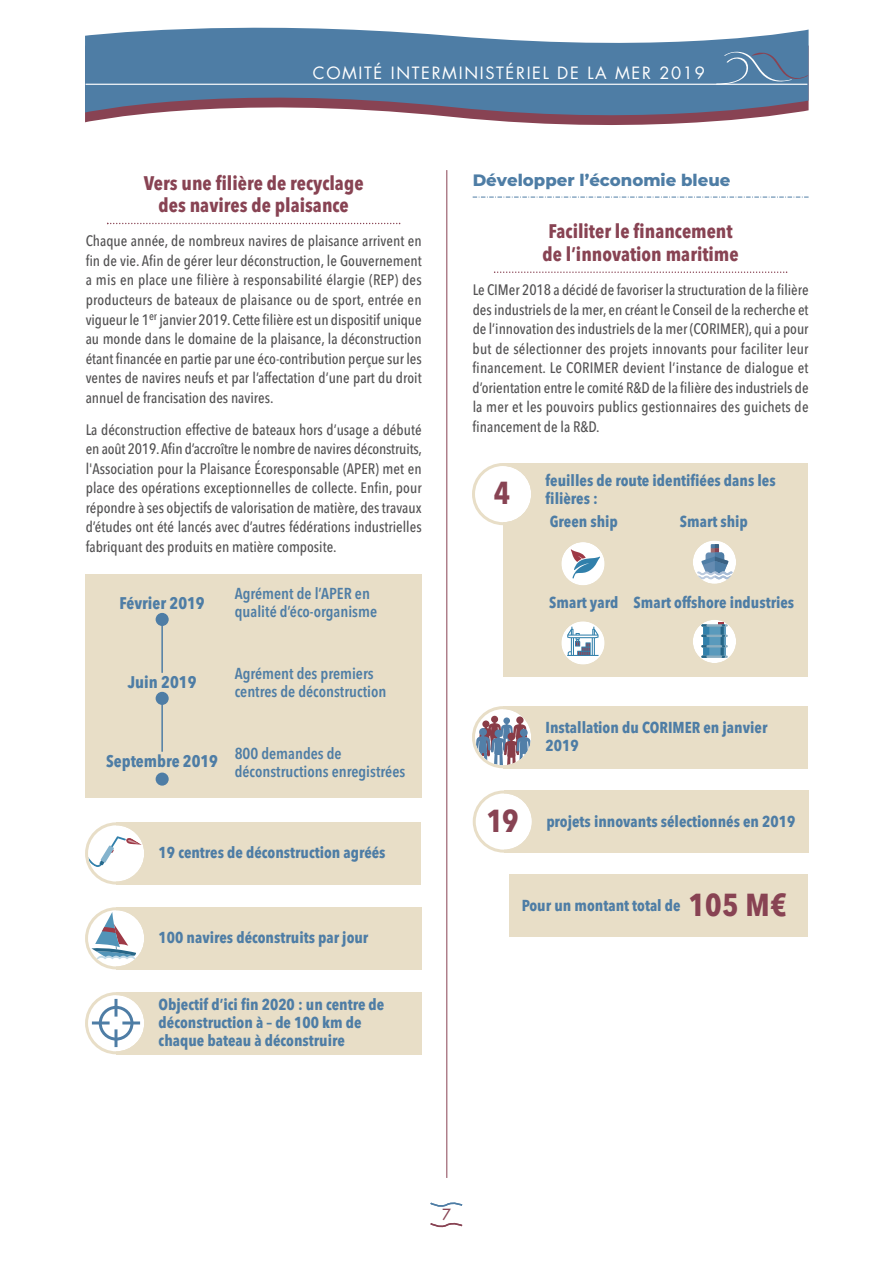
<style>
.page{position:relative;width:893px;height:1263px;background:#fff}
.page>*{position:absolute;margin:0;border:0;box-sizing:border-box;transform-origin:0 0}
.t1{font:700 31.5px "Avenir Next Condensed";color:#884353}
.t2{font:700 19.5px/22.5px "Avenir Next Condensed";color:#884353;text-align:center}
.t3{font:700 16.8px "Avenir Next Condensed";color:#4e7da5}
.t4{font:16.5px "Futura Std";letter-spacing:.1em;color:#fff}
.t5{font:800 16.5px "Montserrat";color:#4e7da5}
.t6{font:700 15.75px/18px "Avenir Next Condensed";color:#4e7da5}
.t7{font:600 15.75px/18px "Avenir Next Condensed";color:#4e7da5}
.t8{font:500 15px/19.5px "Avenir Next Condensed";color:#525152;text-align:justify}
.t9{font:500 15px "Futura Std";color:#884353}
.s1{font-size:31.5px;color:#884353}
</style>
<div class="page">
<svg style="left:85px;top:27px;width:724px;height:98px;fill:#4e7da5"></svg>
<svg style="left:716px;top:52px;width:92px;height:33px;background:#5b84a8"></svg>
<hr style="left:86px;top:84px;width:721px;height:1px;background:#fefefe">
<svg style="left:430px;top:1222px;width:33px;height:6px"></svg>
<svg style="left:430px;top:1202px;width:33px;height:5px"></svg>
<svg style="left:107px;top:223px;width:293px;height:1px"></svg>
<svg style="left:473px;top:197px;width:336px;height:1px"></svg>
<svg style="left:494px;top:271px;width:293px;height:2px"></svg>
<div style="left:116px;top:822px;width:305px;height:62px;background:#e8dec7"></div>
<svg style="left:85px;top:822px;width:59px;height:62px"></svg>
<div style="left:116px;top:907px;width:306px;height:62px;background:#e8dec7"></div>
<svg style="left:85px;top:907px;width:59px;height:62px"></svg>
<div style="left:116px;top:992px;width:306px;height:62px;background:#e8dec7"></div>
<svg style="left:85px;top:992px;width:59px;height:62px"></svg>
<hr style="left:447px;top:170px;width:1px;height:1008px;background:#884353">
<div style="left:85px;top:574px;width:337px;height:224px;background:#e8dec7"></div>
<hr style="left:161px;top:619px;width:2px;height:54px;background:#4e7da5">
<div style="left:156px;top:613px;width:13px;height:13px;background:#4e7da5;border-radius:50%"></div>
<hr style="left:161px;top:698px;width:2px;height:54px;background:#4e7da5">
<div style="left:156px;top:692px;width:13px;height:13px;background:#4e7da5;border-radius:50%"></div>
<div style="left:156px;top:772px;width:13px;height:14px;background:#4e7da5;border-radius:50%"></div>
<hr style="left:114px;top:999px;width:3px;height:17px;background:#4e7da5">
<hr style="left:114px;top:1029px;width:3px;height:18px;background:#4e7da5">
<hr style="left:92px;top:1021px;width:18px;height:3px;background:#4e7da5">
<hr style="left:122px;top:1021px;width:18px;height:3px;background:#4e7da5">
<div style="left:503px;top:463px;width:305px;height:214px;background:#e8dec7"></div>
<svg style="left:472px;top:463px;width:59px;height:62px"></svg>
<div style="left:503px;top:706px;width:305px;height:62px;background:#e8dec7"></div>
<svg style="left:472px;top:706px;width:59px;height:62px"></svg>
<div style="left:509px;top:875px;width:299px;height:62px;background:#e8dec7"></div>
<svg style="left:693px;top:540px;width:43px;height:44px"></svg>
<svg style="left:561px;top:542px;width:44px;height:43px"></svg>
<svg style="left:693px;top:620px;width:43px;height:43px"></svg>
<svg style="left:561px;top:621px;width:44px;height:44px"></svg>
<div style="left:504px;top:790px;width:304px;height:63px;background:#e8dec7"></div>
<svg style="left:473px;top:790px;width:59px;height:63px"></svg>
<p class="t4" style="left:313px;top:65px;width:394px">COMITÉ INTERMINISTÉRIEL DE LA MER 2019</p>
<h2 class="t2" style="left:144px;top:171px;width:221px">Vers une filière de recyclage des navires de plaisance</h2>
<p class="t8" style="left:86px;top:233px;width:337px">Chaque année, de nombreux navires de plaisance arrivent en fin de vie. Afin de gérer leur déconstruction, le Gouvernement a mis en place une filière à responsabilité élargie (REP) des producteurs de bateaux de plaisance ou de sport, entrée en vigueur le 1<sup>er</sup> janvier 2019. Cette filière est un dispositif unique au monde dans le domaine de la plaisance, la déconstruction étant financée en partie par une éco-contribution perçue sur les ventes de navires neufs et par l’affectation d’une part du droit annuel de francisation des navires.</p>
<p class="t8" style="left:86px;top:421px;width:338px">La déconstruction effective de bateaux hors d’usage a débuté en août 2019.Afin d’accroître le nombre de navires déconstruits, l'Association pour la Plaisance Écoresponsable (APER) met en place des opérations exceptionnelles de collecte. Enfin, pour répondre à ses objectifs de valorisation de matière, des travaux d’études ont été lancés avec d’autres fédérations industrielles fabriquant des produits en matière composite.</p>
<p class="t3" style="left:120px;top:592px;width:87px">Février 2019</p>
<p class="t3" style="left:128px;top:671px;width:70px">Juin 2019</p>
<p class="t7" style="left:235px;top:584px;width:144px">Agrément de l’APER en qualité d’éco-organisme</p>
<p class="t7" style="left:235px;top:664px;width:153px">Agrément des premiers centres de déconstruction</p>
<p class="t3" style="left:106px;top:750px;width:113px">Septembre 2019</p>
<p class="t7" style="left:235px;top:744px;width:172px">800 demandes de déconstructions enregistrées</p>
<p class="t6" style="left:159px;top:844px;width:228px">19 centres de déconstruction agréés</p>
<p class="t6" style="left:159px;top:929px;width:211px">100 navires déconstruits par jour</p>
<p class="t6" style="left:159px;top:995px;width:227px">Objectif d’ici fin 2020 : un centre de déconstruction à – de 100 km de chaque bateau à déconstruire</p>
<p class="t5" style="left:473px;top:174px;width:259px">Développer l’économie bleue</p>
<h2 class="t2" style="left:543px;top:220px;width:198px">Faciliter le financement de l’innovation maritime</h2>
<p class="t8" style="left:473px;top:282px;width:337px">Le CIMer 2018 a décidé de favoriser la structuration de la filière des industriels de la mer, en créant le Conseil de la recherche et de l’innovation des industriels de la mer (CORIMER), qui a pour but de sélectionner des projets innovants pour faciliter leur financement. Le CORIMER devient l’instance de dialogue et d’orientation entre le comité R&amp;D de la filière des industriels de la mer et les pouvoirs publics gestionnaires des guichets de financement de la R&amp;D.</p>
<h1 class="t1" style="left:494px;top:474px;width:18px">4</h1>
<p class="t6" style="left:546px;top:472px;width:232px">feuilles de route identifiées dans les filières :</p>
<p class="t6" style="left:550px;top:512px;width:70px">Green ship</p>
<p class="t6" style="left:680px;top:512px;width:70px">Smart ship</p>
<p class="t6" style="left:549px;top:593px;width:246px">Smart yard Smart offshore industries</p>
<p class="t6" style="left:546px;top:719px;width:223px">Installation du CORIMER en janvier<br>2019</p>
<p class="t6" style="left:486px;top:812px;width:310px"><span class="s1">19</span> projets innovants sélectionnés en 2019</p>
<p class="t6" style="left:522px;top:896px;width:160px">Pour un montant total de</p>
<h1 class="t1" style="left:688px;top:885px;width:100px">105 M€</h1>
<p class="t9" style="left:442px;top:1207px;width:10px">7</p>
</div>
